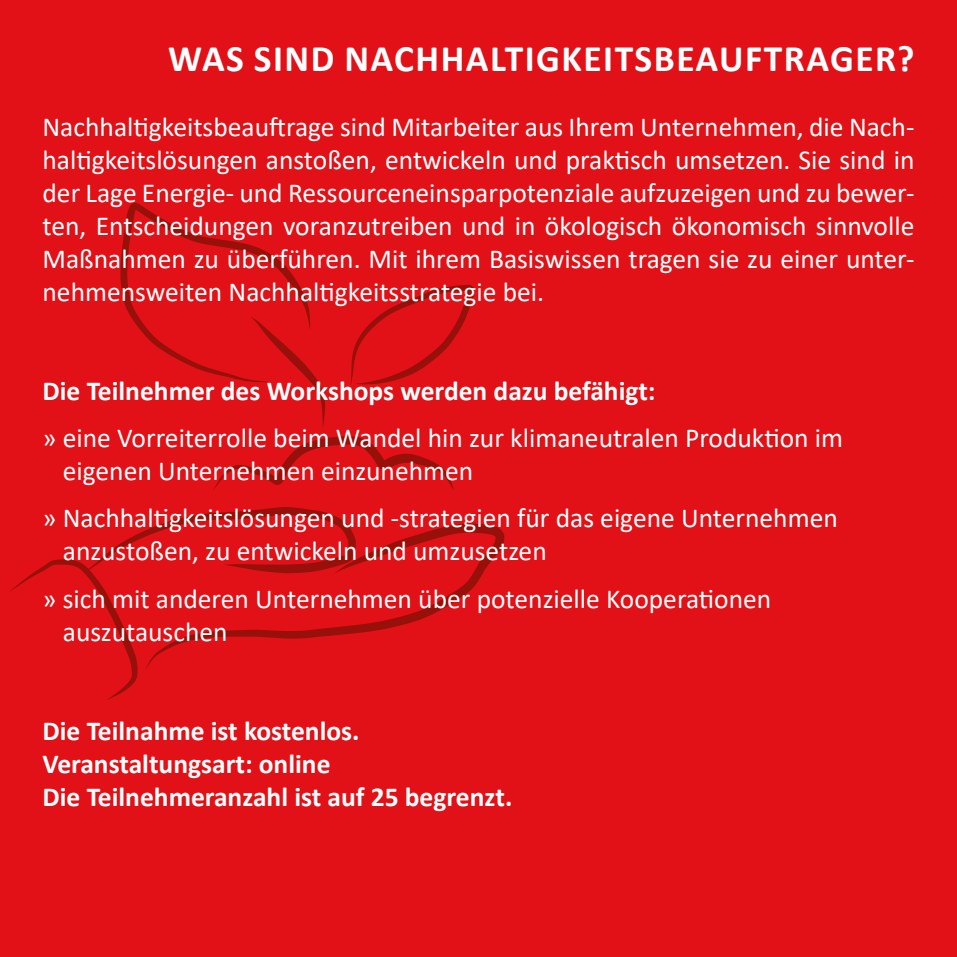
<style>
.page{position:relative;width:957px;height:957px;background:#e21017}
.page>*{position:absolute;margin:0;border:0;box-sizing:border-box;transform-origin:0 0}
.t1{font:700 37.5px "Calibri";letter-spacing:.04em;color:#fff}
.t2{font:27.5px/33px "Calibri";color:#fff}
.t3{font:700 27.5px/33px "Calibri";color:#fff}
</style>
<div class="page">
<svg style="left:9px;top:507px;width:337px;height:193px"></svg>
<svg style="left:145px;top:523px;width:359px;height:146px"></svg>
<svg style="left:213px;top:436px;width:241px;height:54px"></svg>
<svg style="left:351px;top:285px;width:123px;height:100px"></svg>
<svg style="left:120px;top:203px;width:205px;height:225px"></svg>
<h1 class="t1" style="left:168px;top:32px;width:747px">WAS SIND NACHHALTIGKEITSBEAUFTRAGER?</h1>
<p class="t2" style="left:43px;top:110px;width:873px;text-align:justify">Nachhaltigkeitsbeauftrage sind Mitarbeiter aus Ihrem Unternehmen, die Nach&shy;haltigkeitslösungen anstoßen, entwickeln und praktisch umsetzen. Sie sind in der Lage Energie- und Ressourceneinsparpotenziale aufzuzeigen und zu bewer&shy;ten, Entscheidungen voranzutreiben und in ökologisch ökonomisch sinnvolle Maßnahmen zu überführen. Mit ihrem Basiswissen tragen sie zu einer unter&shy;nehmensweiten Nachhaltigkeitsstrategie bei.</p>
<p class="t3" style="left:43px;top:374px;width:614px">Die Teilnehmer des Workshops werden dazu befähigt:</p>
<p class="t2" style="left:63px;top:421px;width:782px;text-indent:-20px">» eine Vorreiterrolle beim Wandel hin zur klimaneutralen Produktion im eigenen Unternehmen einzunehmen</p>
<p class="t2" style="left:63px;top:501px;width:776px;text-indent:-20px">» Nachhaltigkeitslösungen und -strategien für das eigene Unternehmen anzustoßen, zu entwickeln und umzusetzen</p>
<p class="t2" style="left:63px;top:581px;width:710px;text-indent:-20px">» sich mit anderen Unternehmen über potenzielle Kooperationen auszutauschen</p>
<p class="t3" style="left:43px;top:713px;width:471px">Die Teilnahme ist kostenlos.<br>Veranstaltungsart: online<br>Die Teilnehmeranzahl ist auf 25 begrenzt.</p>
</div>
